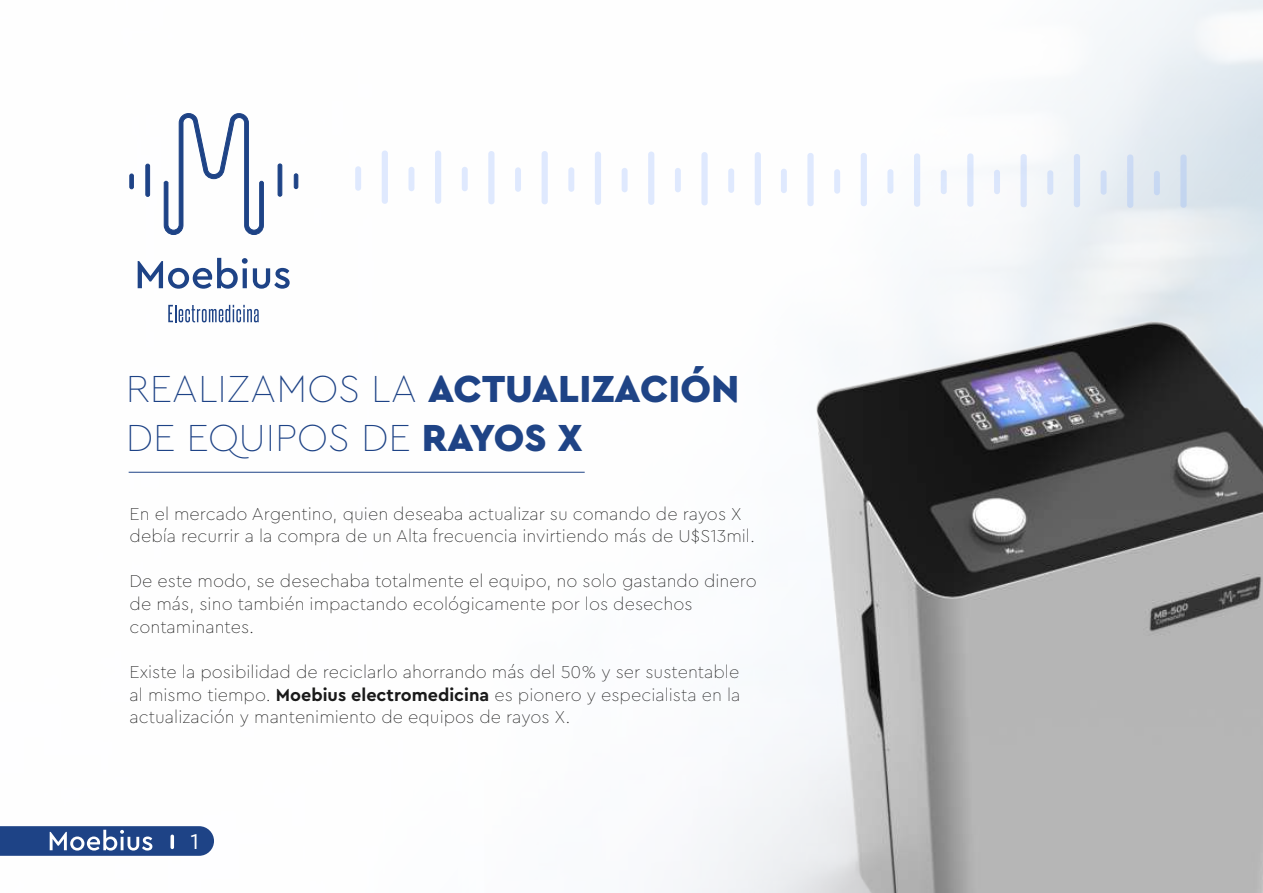
<style>
.page{position:relative;width:1263px;height:893px;background:#fff}
.page>*{position:absolute;margin:0;border:0;box-sizing:border-box;transform-origin:0 0}
.t1{font:100 39.45px/49.7px "Cera Pro";color:#1e4386}
.t2{font:22.5px "Cera Pro";color:#fff}
.t3{font:100 18px/22.6px "Cera Pro";color:#1a1a1a}
.s1{font-weight:900}
.s2{font-weight:700}
</style>
<div class="page">
<img style="left:128px;top:0;width:1135px;height:473px">
<svg style="left:138px;top:258px;width:152px;height:31px"></svg>
<svg style="left:168px;top:305px;width:91px;height:17px"></svg>
<svg style="left:164px;top:113px;width:100px;height:122px"></svg>
<div style="left:278px;top:164px;width:4px;height:32px;background:#1e4386;border:1px solid #1e4386;border-radius:2px"></div>
<div style="left:294px;top:174px;width:4px;height:15px;background:#1e4386;border:1px solid #1e4386;border-radius:2px"></div>
<div style="left:146px;top:164px;width:4px;height:33px;background:#1e4386;border:1px solid #1e4386;border-radius:2px"></div>
<div style="left:130px;top:174px;width:4px;height:15px;background:#1e4386;border:1px solid #1e4386;border-radius:2px"></div>
<div style="left:755px;top:152px;width:6px;height:53px;background:#dfe9fe;border-radius:3px"></div>
<div style="left:701px;top:152px;width:7px;height:53px;background:#dfe9fe;border-radius:3px"></div>
<div style="left:728px;top:168px;width:6px;height:25px;background:#dfe9fe;border-radius:3px"></div>
<div style="left:675px;top:168px;width:6px;height:24px;background:#dfe9fe;border-radius:3px"></div>
<div style="left:648px;top:152px;width:6px;height:53px;background:#dfe9fe;border-radius:3px"></div>
<div style="left:595px;top:152px;width:6px;height:53px;background:#dfe9fe;border-radius:3px"></div>
<div style="left:622px;top:168px;width:6px;height:24px;background:#dfe9fe;border-radius:3px"></div>
<div style="left:568px;top:167px;width:6px;height:25px;background:#dfe9fe;border-radius:3px"></div>
<div style="left:542px;top:151px;width:6px;height:53px;background:#dfe9fe;border-radius:3px"></div>
<div style="left:488px;top:151px;width:6px;height:53px;background:#dfe9fe;border-radius:3px"></div>
<div style="left:515px;top:167px;width:6px;height:25px;background:#dfe9fe;border-radius:3px"></div>
<div style="left:462px;top:167px;width:6px;height:24px;background:#dfe9fe;border-radius:3px"></div>
<div style="left:435px;top:150px;width:6px;height:54px;background:#dfe9fe;border-radius:3px"></div>
<div style="left:382px;top:150px;width:6px;height:54px;background:#dfe9fe;border-radius:3px"></div>
<div style="left:408px;top:167px;width:6px;height:24px;background:#dfe9fe;border-radius:3px"></div>
<div style="left:355px;top:166px;width:6px;height:25px;background:#dfe9fe;border-radius:3px"></div>
<svg style="left:0;top:826px;width:214px;height:30px;background:#3c5c96"></svg>
<svg style="left:170px;top:835px;width:4px;height:14px"></svg>
<div style="left:1180px;top:154px;width:7px;height:54px;background:#c4d6f0;border-radius:3px"></div>
<div style="left:1127px;top:154px;width:6px;height:54px;background:#cad9f3;border-radius:3px"></div>
<div style="left:1154px;top:171px;width:6px;height:24px;background:#c7d8f2;border-radius:3px"></div>
<div style="left:1100px;top:170px;width:6px;height:25px;background:#cfdef6;border-radius:3px"></div>
<div style="left:1074px;top:154px;width:6px;height:53px;background:#d3e1f8;border-radius:3px"></div>
<div style="left:1020px;top:154px;width:7px;height:53px;background:#dae5fb;border-radius:3px"></div>
<div style="left:1047px;top:170px;width:6px;height:25px;background:#d6e2f9;border-radius:3px"></div>
<div style="left:994px;top:170px;width:6px;height:24px;background:#dbe6fb;border-radius:3px"></div>
<div style="left:967px;top:153px;width:6px;height:54px;background:#dce7fc;border-radius:3px"></div>
<div style="left:914px;top:153px;width:6px;height:54px;background:#dce8fd;border-radius:3px"></div>
<div style="left:941px;top:170px;width:6px;height:24px;background:#dce7fc;border-radius:3px"></div>
<div style="left:887px;top:169px;width:6px;height:25px;background:#dee9fd;border-radius:3px"></div>
<div style="left:861px;top:153px;width:6px;height:53px;background:#dfe9fe;border-radius:3px"></div>
<div style="left:807px;top:153px;width:7px;height:53px;background:#dfe9fe;border-radius:3px"></div>
<div style="left:834px;top:169px;width:6px;height:25px;background:#dfe9fe;border-radius:3px"></div>
<div style="left:781px;top:169px;width:6px;height:24px;background:#dfe9fe;border-radius:3px"></div>
<hr style="left:129px;top:472px;width:456px;height:1px;background:#1e4386">
<img style="left:485px;top:275px;width:778px;height:618px">
<h1 class="t1" style="left:126px;top:365px;width:615px">REALIZAMOS LA <span class="s1">ACTUALIZACIÓN<br></span>DE EQUIPOS DE <span class="s1">RAYOS X</span></h1>
<p class="t3" style="left:130px;top:503px;width:627px">En el mercado Argentino, quien deseaba actualizar su comando de rayos X debía recurrir a la compra de un Alta frecuencia invirtiendo más de U$S13mil.</p>
<p class="t3" style="left:130px;top:570px;width:629px">De este modo, se desechaba totalmente el equipo, no solo gastando dinero de más, sino también impactando ecológicamente por los desechos contaminantes.</p>
<p class="t3" style="left:130px;top:661px;width:612px;text-align:justify">Existe la posibilidad de reciclarlo ahorrando más del 50% y ser sustentable al mismo tiempo. <span class="s2">Moebius electromedicina</span> es pionero y especialista en la actualización y mantenimiento de equipos de rayos X.</p>
<p class="t2" style="left:190px;top:831px;width:10px">1</p>
</div>
